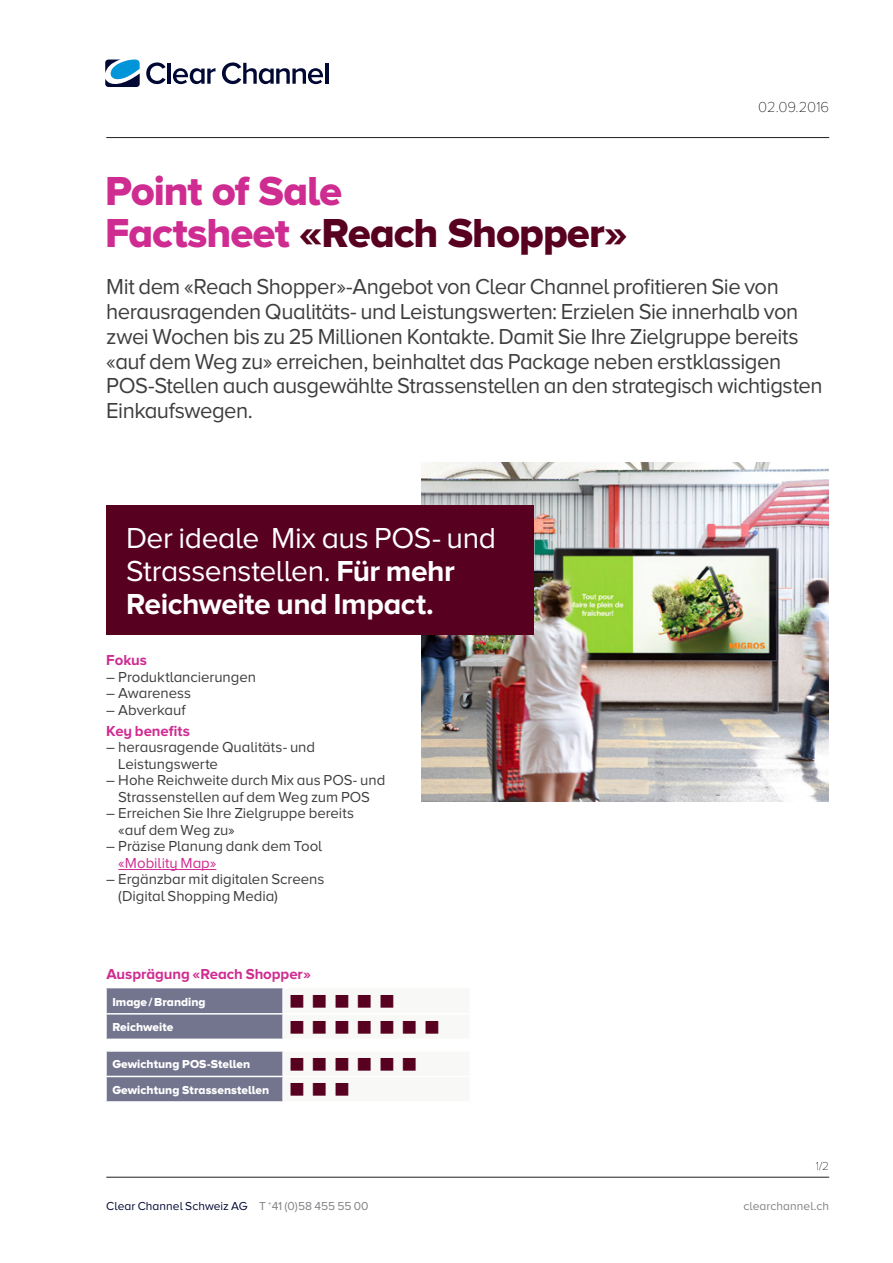
<style>
.page{position:relative;width:893px;height:1263px;background:#fff}
.page>*{position:absolute;margin:0;border:0;box-sizing:border-box;transform-origin:0 0}
.t1{font:42px "Proxima Nova A Extrabld";letter-spacing:-.025em;color:#580020}
.t2{font:42px "Proxima Nova A Extrabld";letter-spacing:-.025em;color:#cf2c91}
.Lauftext{font:30px/33px "Proxima Nova A";letter-spacing:-.015em;color:#fff}
.Lauftext-2{font:22.5px/24.8px "Proxima Nova A";letter-spacing:-.025em;color:#3e3e3f}
.Lauftext-3{font:15px/16.5px "Proxima Nova A";letter-spacing:-.005em;color:#3e3e3f}
.Lauftext-4{font:700 15px "Proxima Nova A";letter-spacing:-.005em;color:#cf2c91}
.t3{font:100 15px "Proxima Nova A";color:#000}
.t4{font:12px "Proxima Nova A Extrabld";color:#fff}
.t5{font:12px "Proxima Nova A";letter-spacing:.005em;color:#000833}
.t6{font:12px "Proxima Nova A";letter-spacing:.005em;color:#808285}
.t7{font:100 12px "Proxima Nova A";color:#000}
.s1{color:#cf2c91}
.s2{font-weight:700}
.s3{color:#808285}
</style>
<div class="page">
<hr style="left:106px;top:137px;width:723px;height:1px;background:#231f20">
<hr style="left:106px;top:1177px;width:723px;height:1px;background:#231f20">
<svg style="left:146px;top:62px;width:20px;height:22px"></svg>
<hr style="left:168px;top:63px;width:3px;height:21px;background:#000833">
<svg style="left:173px;top:68px;width:42px;height:16px"></svg>
<svg style="left:222px;top:62px;width:101px;height:22px"></svg>
<hr style="left:325px;top:63px;width:3px;height:21px;background:#000833">
<svg style="left:105px;top:60px;width:35px;height:27px"></svg>
<img style="left:422px;top:463px;width:406px;height:338px">
<hr style="left:118px;top:869px;width:98px;height:1px;background:#cf2c91">
<div style="left:106px;top:506px;width:428px;height:129px;background:#580020"></div>
<svg style="left:106px;top:988px;width:177px;height:114px;background:#898aa0"></svg>
<p class="t2" style="left:105px;top:166px;width:238px">Point of Sale</p>
<p class="t1" style="left:105px;top:208px;width:524px"><span class="s1">Factsheet</span> «Reach Shopper»</p>
<p class="t3" style="left:758px;top:99px;width:73px">02.09.2016</p>
<p class="Lauftext-2" style="left:106px;top:274px;width:718px">Mit dem «Reach Shopper»-Angebot von Clear Channel profitieren Sie von herausragenden Qualitäts- und Leistungswerten: Erzielen Sie innerhalb von zwei Wochen bis zu 25 Millionen Kontakte. Damit Sie Ihre Zielgruppe bereits «auf dem Weg zu» erreichen, beinhaltet das Package neben erstklassigen POS-Stellen auch ausgewählte Strassenstellen an den strategisch wichtigsten Einkaufswegen.</p>
<p class="Lauftext" style="left:126px;top:521px;width:372px">Der ideale Mix aus POS- und<br>Strassenstellen. <span class="s2">Für mehr<br>Reichweite und Impact.</span></p>
<p class="Lauftext-4" style="left:106px;top:652px;width:42px">Fokus</p>
<p class="Lauftext-3" style="left:106px;top:668px;width:151px">– Produktlancierungen</p>
<p class="Lauftext-3" style="left:106px;top:685px;width:86px">– Awareness</p>
<p class="Lauftext-3" style="left:106px;top:701px;width:81px">– Abverkauf</p>
<p class="Lauftext-4" style="left:106px;top:722px;width:85px">Key benefits</p>
<p class="Lauftext-3" style="left:118px;top:738px;width:198px;text-indent:-12px">– herausragende Qualitäts- und<br>Leistungswerte</p>
<p class="Lauftext-3" style="left:106px;top:771px;width:281px;text-align:center">– Hohe Reichweite durch Mix aus POS- und<br>Strassenstellen auf dem Weg zum POS</p>
<p class="Lauftext-3" style="left:118px;top:804px;width:237px;text-indent:-12px">– Erreichen Sie Ihre Zielgruppe bereits «auf dem Weg zu»</p>
<p class="Lauftext-3" style="left:118px;top:837px;width:205px;text-indent:-12px">– Präzise Planung dank dem Tool <span class="s1">«Mobility Map»</span></p>
<p class="Lauftext-3" style="left:118px;top:870px;width:208px;text-indent:-12px">– Ergänzbar mit digitalen Screens (Digital Shopping Media)</p>
<p class="Lauftext-4" style="left:107px;top:965px;width:206px">Ausprägung «Reach Shopper»</p>
<p class="t4" style="left:112px;top:995px;width:95px">Image/Branding</p>
<p class="t4" style="left:112px;top:1020px;width:63px">Reichweite</p>
<p class="t4" style="left:112px;top:1057px;width:139px">Gewichtung POS-Stellen</p>
<p class="t4" style="left:112px;top:1083px;width:159px">Gewichtung Strassenstellen</p>
<p class="t5" style="left:106px;top:1200px;width:264px">Clear Channel Schweiz AG <span class="s3">T</span> <sup>+</sup><span class="s3">41 (0)58 455 55 00</span></p>
<p class="t7" style="left:816px;top:1159px;width:15px">1/2</p>
<p class="t6" style="left:744px;top:1200px;width:87px">clearchannel.ch</p>
</div>
